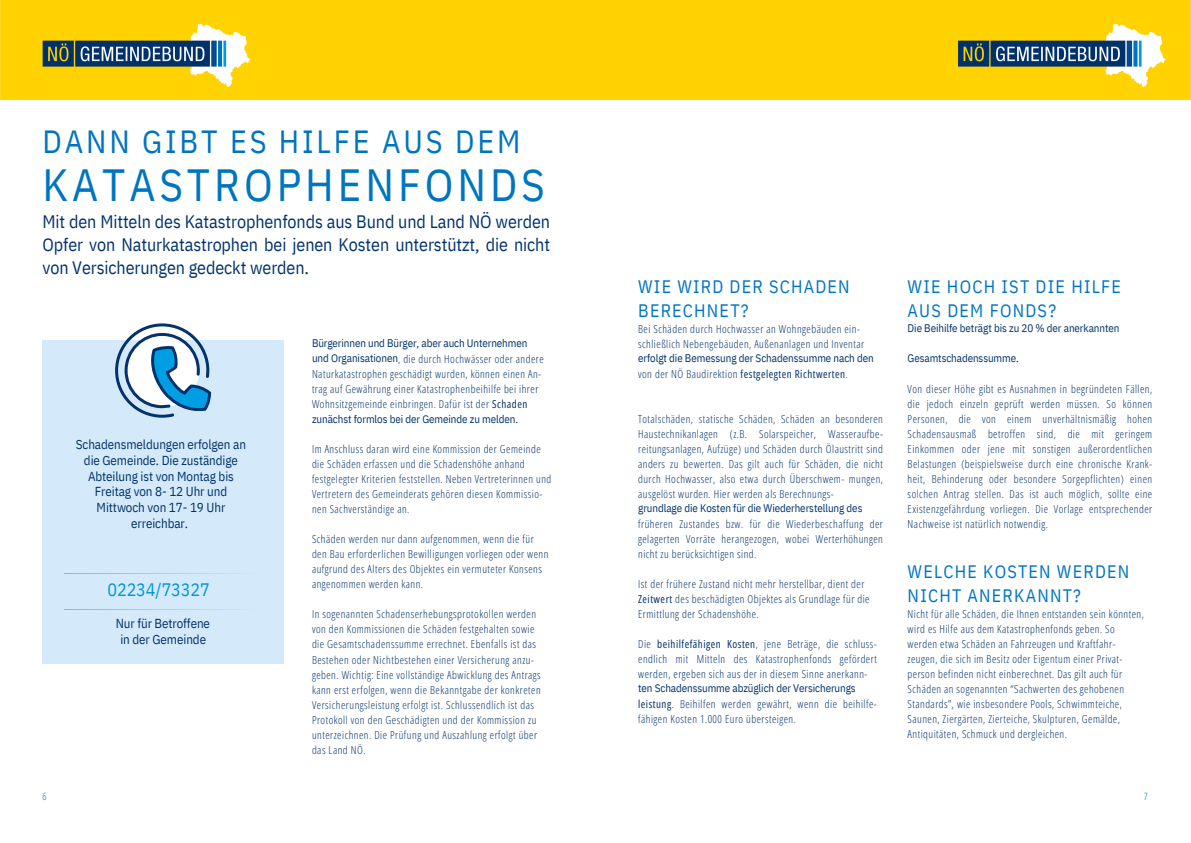
<style>
.page{position:relative;width:1191px;height:843px;background:#fff}
.page>*{position:absolute;margin:0;border:0;box-sizing:border-box;transform-origin:0 0}
.t1{font:45px "IBM Plex Sans Cond";letter-spacing:.085em;color:#0075bf}
.t2{font:32px "IBM Plex Sans Cond";letter-spacing:.09em;color:#0075bf}
.t3{font:18px/23.2px "IBM Plex Sans Cond";letter-spacing:-.005em;color:#03326c;text-align:justify}
.t4{font:18px/23.2px "IBM Plex Sans Cond";letter-spacing:.065em;color:#0075bf}
.t5{font:18px "IBM Plex Sans Cond";letter-spacing:-.005em;color:#0095db}
.t6{font:13px/15.8px "IBM Plex Sans Cond";letter-spacing:-.005em;color:#03326c;text-align:center}
.t7{font:300 11px/15px "Open Sans Condensed";letter-spacing:.045em;color:#03326c}
.t8{font:11px "IBM Plex Sans Cond";letter-spacing:-.005em;color:#03326c}
.t9{font:11px "Open Sans Condensed";letter-spacing:.045em;color:#03326c}
.t10{font:300 10px "Open Sans Condensed";color:#0075bf}
.s1{font-family:"IBM Plex Sans Cond";font-weight:400}
.s2{font-weight:400}
.s3{font-weight:300}
</style>
<div class="page">
<div style="left:43px;top:340px;width:240px;height:323px;background:#d4eafa"></div>
<hr style="left:64px;top:573px;width:198px;height:1px;background:#03326c">
<hr style="left:64px;top:609px;width:198px;height:1px;background:#03326c">
<svg style="left:115px;top:323px;width:96px;height:94px"></svg>
<img style="left:0;top:0;width:1190px;height:100px">
<h1 class="t2" style="left:43px;top:120px;width:479px">DANN GIBT ES HILFE AUS DEM</h1>
<h1 class="t1" style="left:43px;top:155px;width:504px">KATASTROPHENFONDS</h1>
<h1 class="t3" style="left:43px;top:209px;width:509px">Mit den Mitteln des Katastrophenfonds aus Bund und Land NÖ werden Opfer von Naturkatastrophen bei jenen Kosten unterstützt, die nicht von Versicherungen gedeckt werden.</h1>
<p class="t6" style="left:76px;top:436px;width:172px">Schadensmeldungen erfolgen an die Gemeinde. Die zuständige<br>Abteilung ist von Montag bis<br>Freitag von 8- 12 Uhr und<br>Mittwoch von 17- 19 Uhr erreichbar.</p>
<h2 class="t5" style="left:107px;top:577px;width:104px">02234/73327</h2>
<p class="t6" style="left:116px;top:615px;width:96px">Nur für Betroffene</p>
<p class="t6" style="left:120px;top:631px;width:87px">in der Gemeinde</p>
<p class="t8" style="left:312px;top:336px;width:217px">Bürgerinnen und Bürger, aber auch Unternehmen</p>
<p class="t7" style="left:312px;top:351px;width:233px"><span class="s1">und Organisationen</span>, die durch Hochwässer oder andere</p>
<p class="t7" style="left:312px;top:366px;width:231px">Naturkatastrophen geschädigt wurden, können einen An&shy;trag auf Gewährung einer Katastrophenbeihilfe bei ihrer<br>Wohnsitzgemeinde einbringen. Dafür ist der <span class="s2">Schaden</span></p>
<p class="t8" style="left:312px;top:411px;width:207px">zunächst formlos bei der Gemeinde zu melden.</p>
<p class="t7" style="left:312px;top:441px;width:241px">Im Anschluss daran wird eine Kommission der Gemeinde die Schäden erfassen und die Schadenshöhe anhand festgelegter Kriterien feststellen. Neben Vertreterinnen und Vertretern des Gemeinderats gehören diesen Kommissio&shy;nen Sachverständige an.</p>
<p class="t7" style="left:312px;top:531px;width:238px">Schäden werden nur dann aufgenommen, wenn die für den Bau erforderlichen Bewilligungen vorliegen oder wenn aufgrund des Alters des Objektes ein vermuteter Konsens angenommen werden kann.</p>
<p class="t7" style="left:312px;top:606px;width:230px">In sogenannten Schadenserhebungsprotokollen werden von den Kommissionen die Schäden festgehalten sowie die Gesamtschadenssumme errechnet. Ebenfalls ist das Bestehen oder Nichtbestehen einer Versicherung anzu&shy;geben. Wichtig: Eine vollständige Abwicklung des Antrags kann erst erfolgen, wenn die Bekanntgabe der konkreten Versicherungsleistung erfolgt ist. Schlussendlich ist das Protokoll von den Geschädigten und der Kommission zu unterzeichnen. Die Prüfung und Auszahlung erfolgt über das Land NÖ.</p>
<h2 class="t4" style="left:638px;top:275px;width:213px">WIE WIRD DER SCHADEN<br>BERECHNET?</h2>
<p class="t7" style="left:638px;top:321px;width:227px">Bei Schäden durch Hochwasser an Wohngebäuden ein&shy;schließlich Nebengebäuden, Außenanlagen und Inventar</p>
<p class="t8" style="left:638px;top:351px;width:237px">erfolgt die Bemessung der Schadenssumme nach den</p>
<p class="t9" style="left:638px;top:366px;width:211px"><span class="s3">von der NÖ Baudirektion</span> festgelegten Richtwerten<span class="s3">.</span></p>
<p class="t7" style="left:638px;top:411px;width:246px;text-align:justify">Totalschäden, statische Schäden, Schäden an besonderen Haustechnikanlagen (z.B. Solarspeicher, Wasseraufbe&shy;reitungsanlagen, Aufzüge) und Schäden durch Ölaustritt sind anders zu bewerten. Das gilt auch für Schäden, die nicht durch Hochwasser, also etwa durch Überschwem- mungen, ausgelöst wurden. Hier werden als Berechnungs-</p>
<p class="t8" style="left:638px;top:500px;width:226px">grundlage die Kosten für die Wiederherstellung des</p>
<p class="t7" style="left:638px;top:516px;width:246px;text-align:justify">früheren Zustandes bzw. für die Wiederbeschaffung der gelagerten Vorräte herangezogen, wobei Werterhöhungen nicht zu berücksichtigen sind.</p>
<p class="t7" style="left:638px;top:576px;width:233px">Ist der frühere Zustand nicht mehr herstellbar, dient der<br><span class="s2">Zeitwert</span> des beschädigten Objektes als Grundlage für die<br>Ermittlung der Schadenshöhe.</p>
<p class="t7" style="left:638px;top:636px;width:240px;text-align:justify">Die <span class="s2">beihilfefähigen Kosten</span>, jene Beträge, die schluss&shy;endlich mit Mitteln des Katastrophenfonds gefördert werden, ergeben sich aus der in diesem Sinne anerkann-</p>
<p class="t8" style="left:638px;top:680px;width:219px">ten Schadenssumme abzüglich der Versicherungs</p>
<p class="t7" style="left:638px;top:696px;width:240px"><span class="s2">leistung</span>. Beihilfen werden gewährt, wenn die beihilfe&shy;fähigen Kosten 1.000 Euro übersteigen.</p>
<p class="t4" style="left:907px;top:275px;width:215px">WIE HOCH IST DIE HILFE<br>AUS DEM FONDS?</p>
<p class="t8" style="left:907px;top:321px;width:213px">Die Beihilfe beträgt bis zu 20 % der anerkannten</p>
<p class="t8" style="left:907px;top:350px;width:113px">Gesamtschadenssumme.</p>
<p class="t7" style="left:907px;top:381px;width:246px;text-align:justify">Von dieser Höhe gibt es Ausnahmen in begründeten Fällen, die jedoch einzeln geprüft werden müssen. So können Personen, die von einem unverhältnismäßig hohen Schadensausmaß betroffen sind, die mit geringem Einkommen oder jene mit sonstigen außerordentlichen Belastungen (beispielsweise durch eine chronische Krank&shy;heit, Behinderung oder besondere Sorgepflichten) einen solchen Antrag stellen. Das ist auch möglich, sollte eine Existenzgefährdung vorliegen. Die Vorlage entsprechender Nachweise ist natürlich notwendig.</p>
<p class="t4" style="left:907px;top:560px;width:223px">WELCHE KOSTEN WERDEN<br>NICHT ANERKANNT?</p>
<p class="t7" style="left:907px;top:606px;width:238px">Nicht für alle Schäden, die Ihnen entstanden sein könnten, wird es Hilfe aus dem Katastrophenfonds geben. So werden etwa Schäden an Fahrzeugen und Kraftfahr&shy;zeugen, die sich im Besitz oder Eigentum einer Privat&shy;person befinden nicht einberechnet. Das gilt auch für Schäden an sogenannten “Sachwerten des gehobenen Standards”, wie insbesondere Pools, Schwimmteiche, Saunen, Ziergärten, Zierteiche, Skulpturen, Gemälde, Antiquitäten, Schmuck und dergleichen.</p>
<h1 class="t10" style="left:43px;top:789px;width:6px">6</h1>
<h2 class="t10" style="left:1143px;top:789px;width:6px">7</h2>
</div>
